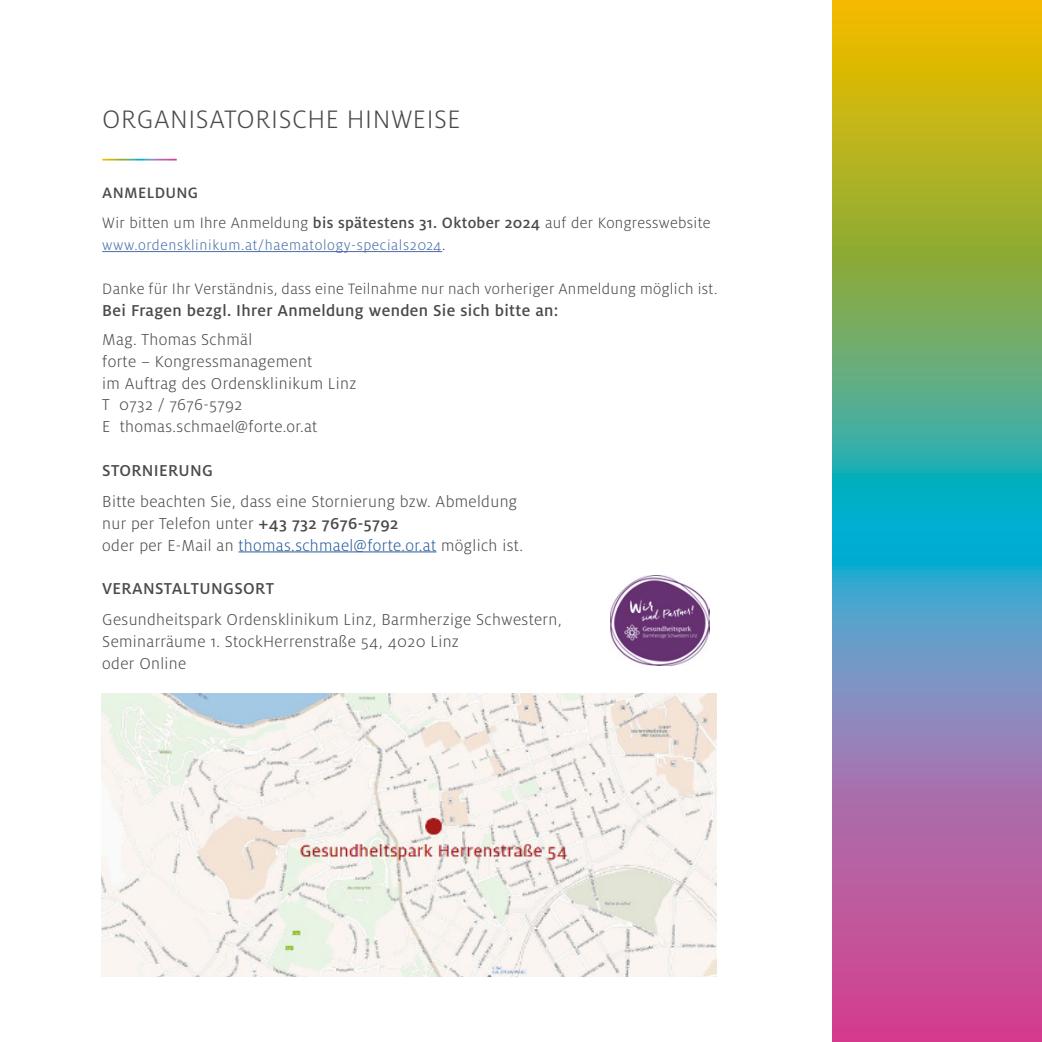
<style>
.page{position:relative;width:1042px;height:1042px;background:#fff}
.page>*{position:absolute;margin:0;border:0;box-sizing:border-box;transform-origin:0 0}
.t1{font:300 28px "Milo OT";letter-spacing:.02em;color:#4a4a49}
.t2{font:300 17.5px/21.9px "Milo OT";letter-spacing:.02em;color:#4a4a49}
.t3{font:500 17.5px "Milo OT";letter-spacing:.02em;color:#4a4a49}
.t4{font:300 16.62px/30.6px "Milo OT";letter-spacing:.02em;color:#4a4a49}
.t5{font:300 15.75px "Milo OT";letter-spacing:.04em;color:#4a6eaa}
.s1{font-weight:500}
.s2{font-size:16.62px;color:#4a4a49}
.s3{color:#275b9b}
</style>
<div class="page">
<svg style="left:832px;top:0;width:210px;height:1042px;background:#8b9480"></svg>
<hr style="left:102px;top:251px;width:340px;height:1px;background:#4a6eaa">
<hr style="left:238px;top:551px;width:198px;height:1px;background:#275b9b">
<img style="left:102px;top:693px;width:614px;height:283px">
<img style="left:610px;top:576px;width:99px;height:89px">
<h1 class="t1" style="left:102px;top:104px;width:360px">ORGANISATORISCHE HINWEISE</h1>
<p class="t4" style="left:102px;top:177px;width:610px"><span class="s1">ANMELDUNG<br></span>Wir bitten um Ihre Anmeldung <span class="s1">bis spätestens 31. Oktober 2024</span> auf der Kongresswebsite</p>
<p class="t5" style="left:102px;top:237px;width:345px">www.ordensklinikum.at/haematology-specials2024<span class="s2">.</span></p>
<p class="t4" style="left:102px;top:274px;width:617px">Danke für Ihr Verständnis, dass eine Teilnahme nur nach vorheriger Anmeldung möglich ist.</p>
<p class="t3" style="left:102px;top:301px;width:458px">Bei Fragen bezgl. Ihrer Anmeldung wenden Sie sich bitte an:</p>
<p class="t2" style="left:102px;top:329px;width:256px">Mag. Thomas Schmäl<br>forte − Kongressmanagement<br>im Auftrag des Ordensklinikum Linz<br>T 0732 / 7676-5792<br>E thomas.schmael@forte.or.at</p>
<p class="t3" style="left:102px;top:461px;width:112px">STORNIERUNG</p>
<p class="t2" style="left:102px;top:490px;width:422px">Bitte beachten Sie, dass eine Stornierung bzw. Abmeldung nur per Telefon unter <span class="s1">+43 732 7676-5792<br></span>oder per E-Mail an <span class="s3">thomas.schmael@forte.or.at</span> möglich ist.</p>
<p class="t3" style="left:102px;top:579px;width:173px">VERANSTALTUNGSORT</p>
<p class="t2" style="left:102px;top:609px;width:461px">Gesundheitspark Ordensklinikum Linz, Barmherzige Schwestern,<br>Seminarräume 1. StockHerrenstraße 54, 4020 Linz<br>oder Online</p>
</div>
